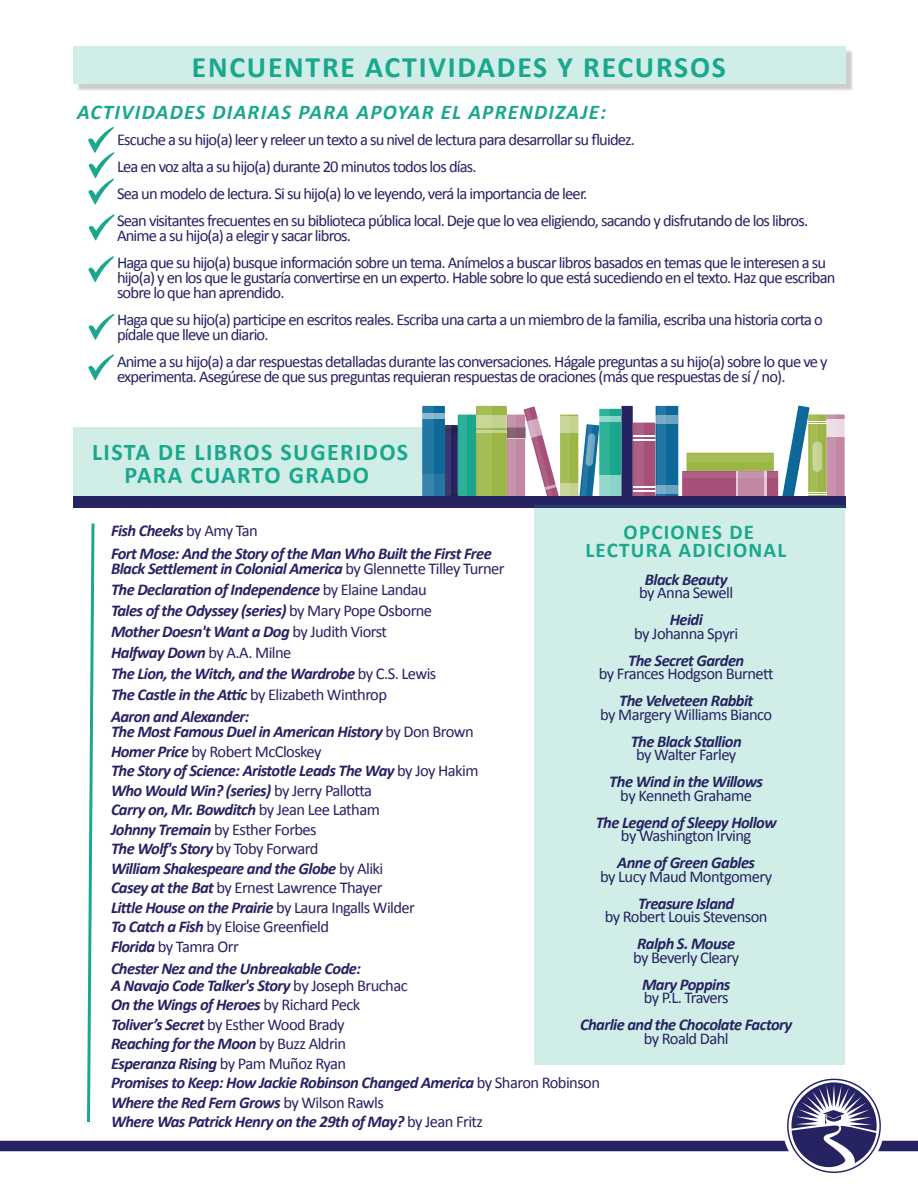
<style>
.page{position:relative;width:918px;height:1188px;background:#fff}
.page>*{position:absolute;margin:0;border:0;box-sizing:border-box;transform-origin:0 0}
.t1{font:700 29.7px "Calibri";letter-spacing:.06em;color:#19a88e}
.t2{font:700 24px/22.5px "Calibri";letter-spacing:.06em;color:#19a88e;text-align:center}
.t3{font:italic 700 21px "Calibri";letter-spacing:.06em;color:#19a88e}
.t4{font:700 21px/18.8px "Calibri";letter-spacing:.06em;color:#19a88e;text-align:center}
.t5{font:italic 700 16.5px/19.5px "Calibri";letter-spacing:-.035em;color:#262363}
.t6{font:16.5px/27px "Calibri";letter-spacing:-.05em;color:#262363}
.s1{font-weight:400;font-style:normal}
.s2{font-weight:700;font-style:italic}
</style>
<div class="page">
<img style="left:77px;top:50px;width:776px;height:41px">
<div style="left:74px;top:46px;width:772px;height:38px;background:#d1ede8"></div>
<svg style="left:88px;top:127px;width:26px;height:78px"></svg>
<svg style="left:89px;top:214px;width:26px;height:27px"></svg>
<svg style="left:88px;top:256px;width:26px;height:26px"></svg>
<svg style="left:89px;top:314px;width:25px;height:26px"></svg>
<svg style="left:88px;top:354px;width:26px;height:26px"></svg>
<div style="left:74px;top:428px;width:349px;height:79px;background:#d1ede8"></div>
<div style="left:458px;top:415px;width:18px;height:87px;background:#19a88e"></div>
<div style="left:459px;top:415px;width:7px;height:87px;background:#2fb099"></div>
<div style="left:621px;top:406px;width:12px;height:96px;background:#262363"></div>
<svg style="left:632px;top:406px;width:23px;height:91px"></svg>
<div style="left:656px;top:406px;width:22px;height:96px;background:#0d6999"></div>
<div style="left:656px;top:486px;width:22px;height:8px;background:#6ca4c1"></div>
<div style="left:656px;top:415px;width:22px;height:9px;background:#6ca4c1"></div>
<svg style="left:657px;top:406px;width:9px;height:91px"></svg>
<svg style="left:507px;top:407px;width:53px;height:90px"></svg>
<div style="left:507px;top:428px;width:18px;height:10px;background:#846071"></div>
<div style="left:476px;top:406px;width:31px;height:96px;background:#9cb645"></div>
<div style="left:476px;top:415px;width:31px;height:13px;background:#c3d28e"></div>
<hr style="left:476px;top:430px;width:31px;height:3px;background:#fff">
<svg style="left:477px;top:406px;width:14px;height:91px"></svg>
<div style="left:422px;top:406px;width:23px;height:96px;background:#0d6999"></div>
<div style="left:422px;top:474px;width:23px;height:23px;background:#2477a3"></div>
<div style="left:422px;top:414px;width:23px;height:5px;background:#85b3cb"></div>
<svg style="left:423px;top:406px;width:11px;height:91px"></svg>
<div style="left:599px;top:409px;width:22px;height:93px;background:#19a88e"></div>
<div style="left:599px;top:475px;width:22px;height:22px;background:#8bd3c6"></div>
<div style="left:599px;top:416px;width:22px;height:6px;background:#8bd3c6"></div>
<svg style="left:600px;top:409px;width:10px;height:88px"></svg>
<div style="left:445px;top:425px;width:13px;height:77px;background:#262363"></div>
<div style="left:445px;top:428px;width:13px;height:5px;background:#242148"></div>
<svg style="left:445px;top:425px;width:6px;height:71px"></svg>
<div style="left:560px;top:415px;width:18px;height:87px;background:#9cb645"></div>
<svg style="left:560px;top:484px;width:18px;height:13px"></svg>
<div style="left:560px;top:416px;width:18px;height:17px;background:#c3d28e"></div>
<svg style="left:561px;top:415px;width:8px;height:82px"></svg>
<svg style="left:579px;top:424px;width:20px;height:73px"></svg>
<svg style="left:682px;top:406px;width:163px;height:91px"></svg>
<div style="left:74px;top:497px;width:772px;height:11px;background:#262363"></div>
<svg style="left:87px;top:523px;width:8px;height:599px"></svg>
<div style="left:534px;top:506px;width:310px;height:559px;background:#d1ede8"></div>
<div style="left:0;top:1141px;width:918px;height:10px;background:#262363"></div>
<div style="left:783px;top:1076px;width:101px;height:102px;border:8px solid #fff;border-radius:50%"></div>
<svg style="left:787px;top:1079px;width:94px;height:94px"></svg>
<h1 class="t1" style="left:192px;top:48px;width:536px">ENCUENTRE ACTIVIDADES Y RECURSOS</h1>
<h3 class="t3" style="left:77px;top:99px;width:531px">ACTIVIDADES DIARIAS PARA APOYAR EL APRENDIZAJE:</h3>
<p class="t6" style="left:117px;top:126px;width:693px">Escuche a su hijo(a) leer y releer un texto a su nivel de lectura para desarrollar su fluidez.<br>Lea en voz alta a su hijo(a) durante 20 minutos todos los días.<br>Sea un modelo de lectura. Si su hijo(a) lo ve leyendo, verá la importancia de leer.<br>Sean visitantes frecuentes en su biblioteca pública local. Deje que lo vea eligiendo, sacando y disfrutando de los libros.</p>
<p class="t6" style="left:117px;top:222px;width:711px">Anime a su hijo(a) a elegir y sacar libros.<br>Haga que su hijo(a) busque información sobre un tema. Anímelos a buscar libros basados en temas que le interesen a su</p>
<p class="t6" style="left:117px;top:270px;width:720px;line-height:15px">hijo(a) y en los que le gustaría convertirse en un experto. Hable sobre lo que está sucediendo en el texto. Haz que escriban sobre lo que han aprendido.</p>
<p class="t6" style="left:117px;top:306px;width:707px">Haga que su hijo(a) participe en escritos reales. Escriba una carta a un miembro de la familia, escriba una historia corta o</p>
<p class="t6" style="left:117px;top:321px;width:712px">pídale que lleve un diario.<br>Anime a su hijo(a) a dar respuestas detalladas durante las conversaciones. Hágale preguntas a su hijo(a) sobre lo que ve y</p>
<p class="t6" style="left:117px;top:363px;width:670px">experimenta. Asegúrese de que sus preguntas requieran respuestas de oraciones (más que respuestas de sí / no).</p>
<p class="t2" style="left:92px;top:441px;width:318px">LISTA DE LIBROS SUGERIDOS<br>PARA CUARTO GRADO</p>
<p class="t5" style="left:111px;top:519px;width:382px;line-height:22.5px">Fish Cheeks <span class="s1">by Amy Tan<br></span>Fort Mose: And the Story of the Man Who Built the First Free</p>
<h4 class="t5" style="left:111px;top:558px;width:395px;line-height:21px">Black Settlement in Colonial America <span class="s1">by Glennette Tilley Turner<br></span>The Declaration ofIndependence <span class="s1">by Elaine Landau</span></h4>
<p class="t5" style="left:111px;top:600px;width:327px;line-height:21px">Tales of the Odyssey (series) <span class="s1">by Mary Pope Osborne </span>Mother Doesn't Want a Dog <span class="s1">by Judith Viorst </span>Halfway Down <span class="s1">by A.A. Milne<br></span>The Lion, the Witch, and the Wardrobe <span class="s1">by C.S. Lewis</span></p>
<p class="t5" style="left:111px;top:685px;width:278px">The Castle in the Attic <span class="s1">by Elizabeth Winthrop</span></p>
<p class="t5" style="left:111px;top:707px;width:140px">Aaron and Alexander:</p>
<p class="t5" style="left:111px;top:722px;width:369px">The Most Famous Duel in American History <span class="s1">by Don Brown </span>Homer Price <span class="s1">by Robert McCloskey<br></span>The Story of Science: Aristotle Leads The Way <span class="s1">by Joy Hakim </span>Who Would Win? (series) <span class="s1">by Jerry Pallotta<br></span>Carry on, Mr. Bowditch <span class="s1">by Jean Lee Latham</span></p>
<p class="t5" style="left:111px;top:820px;width:274px">Johnny Tremain <span class="s1">by Esther Forbes<br></span>The Wolf's Story <span class="s1">by Toby Forward<br></span>William Shakespeare and the Globe <span class="s1">by Aliki </span>Casey at the Bat <span class="s1">by Ernest Lawrence Thayer</span></p>
<p class="t5" style="left:111px;top:898px;width:305px">Little House on the Prairie <span class="s1">by Laura Ingalls Wilder</span></p>
<p class="t6" style="left:111px;top:917px;width:220px;line-height:19.5px"><span class="s2">To Catch a Fish</span> by Eloise Greenfield<br><span class="s2">Florida</span> by Tamra Orr</p>
<p class="t5" style="left:111px;top:961px;width:298px;line-height:16.5px">Chester Nez and the Unbreakable Code:<br>A Navajo Code Talker's Story <span class="s1">by Joseph Bruchac</span></p>
<p class="t5" style="left:111px;top:995px;width:251px">On the Wings of Heroes <span class="s1">by Richard Peck </span>Toliver’s Secret <span class="s1">by Esther Wood Brady </span>Reaching for the Moon <span class="s1">by Buzz Aldrin </span>Esperanza Rising <span class="s1">by Pam Muñoz Ryan</span></p>
<p class="t4" style="left:585px;top:522px;width:202px">OPCIONES DE<br>LECTURA ADICIONAL</p>
<p class="t5" style="left:645px;top:570px;width:84px">Black Beauty</p>
<p class="t6" style="left:639px;top:579px;width:96px">by Anna Sewell</p>
<p class="t5" style="left:670px;top:610px;width:35px">Heidi</p>
<p class="t6" style="left:634px;top:620px;width:106px">by Johanna Spyri</p>
<p class="t5" style="left:628px;top:651px;width:118px">The Secret Garden</p>
<p class="t6" style="left:599px;top:660px;width:176px">by Frances Hodgson Burnett</p>
<p class="t5" style="left:619px;top:691px;width:136px">The Velveteen Rabbit</p>
<p class="t6" style="left:600px;top:701px;width:174px">by Margery Williams Bianco</p>
<p class="t5" style="left:631px;top:732px;width:113px">The Black Stallion</p>
<p class="t6" style="left:636px;top:741px;width:102px">by Walter Farley</p>
<p class="t5" style="left:609px;top:772px;width:155px">The Wind in the Willows</p>
<p class="t6" style="left:620px;top:782px;width:133px">by Kenneth Grahame</p>
<p class="t5" style="left:596px;top:813px;width:182px">The Legend of Sleepy Hollow</p>
<p class="t6" style="left:621px;top:822px;width:132px">by Washington Irving</p>
<p class="t5" style="left:617px;top:853px;width:139px">Anne of Green Gables</p>
<p class="t6" style="left:600px;top:863px;width:174px">by Lucy Maud Montgomery</p>
<p class="t5" style="left:638px;top:893px;width:98px">Treasure Island</p>
<p class="t6" style="left:605px;top:903px;width:164px">by Robert Louis Stevenson</p>
<p class="t5" style="left:637px;top:934px;width:100px">Ralph S. Mouse</p>
<p class="t6" style="left:633px;top:944px;width:108px">by Beverly Cleary</p>
<p class="t5" style="left:642px;top:974px;width:90px">Mary Poppins</p>
<p class="t6" style="left:644px;top:984px;width:86px">by P.L. Travers</p>
<p class="t5" style="left:580px;top:1015px;width:214px">Charlie and the Chocolate Factory</p>
<p class="t6" style="left:644px;top:1025px;width:86px">by Roald Dahl</p>
<h4 class="t5" style="left:111px;top:1073px;width:491px">Promises to Keep: How Jackie Robinson Changed America <span class="s1">by Sharon Robinson<br></span>Where the Red Fern Grows <span class="s1">by Wilson Rawls<br></span>Where Was Patrick Henry on the 29th ofMay? <span class="s1">by Jean Fritz</span></h4>
</div>
